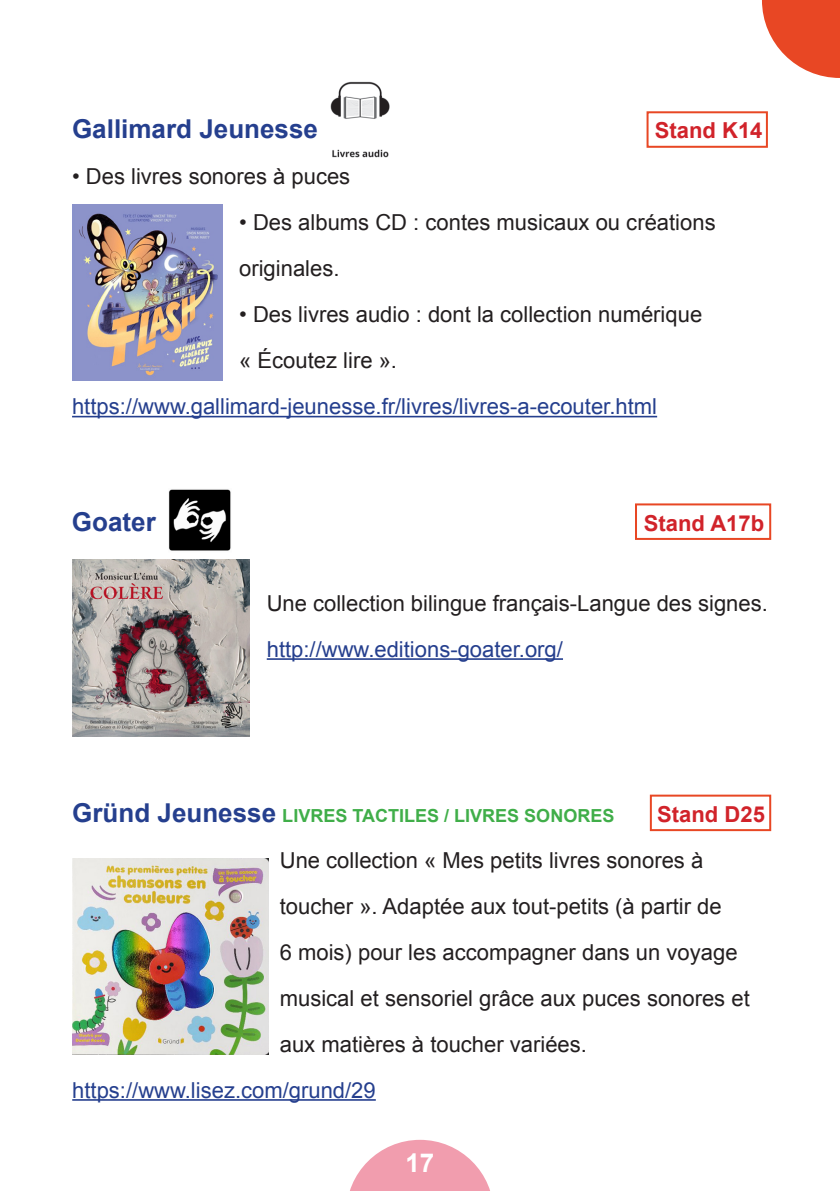
<style>
.page{position:relative;width:840px;height:1191px;background:#fff}
.page>*{position:absolute;margin:0;border:0;box-sizing:border-box;transform-origin:0 0}
.Corps_1{font:700 26px "Arial";color:#253f8e}
.t1{font:700 26px "Arial";color:#fff}
.Corps_1-2{font:22px/46px "Arial";color:#231f20}
.Corps_1-3{font:22px "Arial";color:#253f8e}
.Corps_1-4{font:700 22px "Arial";color:#d1232a}
.Corps_1-5{font:700 18px "Arial";color:#40ae49}
.s1{font-size:26px;color:#253f8e}
</style>
<div class="page">
<svg style="left:350px;top:1139px;width:140px;height:52px"></svg>
<svg style="left:762px;top:0;width:77px;height:78px"></svg>
<hr style="left:72px;top:416px;width:584px;height:1px;background:#253f8e">
<hr style="left:266px;top:658px;width:296px;height:2px;background:#253f8e">
<hr style="left:72px;top:1099px;width:303px;height:1px;background:#253f8e">
<div style="left:634px;top:503px;width:136px;height:37px;border:2px solid #e84724"></div>
<img style="left:330px;top:81px;width:60px;height:77px">
<img style="left:169px;top:489px;width:62px;height:62px">
<div style="left:646px;top:111px;width:121px;height:37px;border:2px solid #e84724"></div>
<img style="left:72px;top:559px;width:177px;height:178px">
<img style="left:72px;top:858px;width:196px;height:196px">
<img style="left:72px;top:205px;width:150px;height:175px">
<div style="left:649px;top:794px;width:121px;height:37px;border:2px solid #e84724"></div>
<p class="Corps_1" style="left:72px;top:112px;width:247px">Gallimard Jeunesse</p>
<p class="Corps_1-4" style="left:654px;top:116px;width:109px">Stand K14</p>
<p class="Corps_1-2" style="left:72px;top:154px;width:279px">• Des livres sonores à puces</p>
<p class="Corps_1-2" style="left:239px;top:200px;width:477px">• Des albums CD : contes musicaux ou créations originales.</p>
<p class="Corps_1-2" style="left:239px;top:292px;width:464px">• Des livres audio : dont la collection numérique « Écoutez lire ».</p>
<p class="Corps_1-3" style="left:72px;top:392px;width:586px">https://www.gallimard-jeunesse.fr/livres/livres-a-ecouter.html</p>
<p class="Corps_1" style="left:72px;top:504px;width:85px">Goater</p>
<p class="Corps_1-4" style="left:643px;top:508px;width:122px">Stand A17b</p>
<p class="Corps_1-2" style="left:266px;top:580px;width:502px">Une collection bilingue français-Langue des signes.</p>
<p class="Corps_1-3" style="left:266px;top:634px;width:297px">http://www.editions-goater.org/</p>
<p class="Corps_1-5" style="left:72px;top:803px;width:543px"><span class="s1">Gründ Jeunesse</span> LIVRES TACTILES / LIVRES SONORES</p>
<p class="Corps_1-4" style="left:657px;top:799px;width:109px">Stand D25</p>
<p class="Corps_1-2" style="left:279px;top:837px;width:471px">Une collection « Mes petits livres sonores à toucher ». Adaptée aux tout-petits (à partir de<br>6 mois) pour les accompagner dans un voyage musical et sensoriel grâce aux puces sonores et aux matières à toucher variées.</p>
<p class="Corps_1-3" style="left:72px;top:1075px;width:305px">https://www.lisez.com/grund/29</p>
<p class="t1" style="left:405px;top:1145px;width:30px">17</p>
</div>
